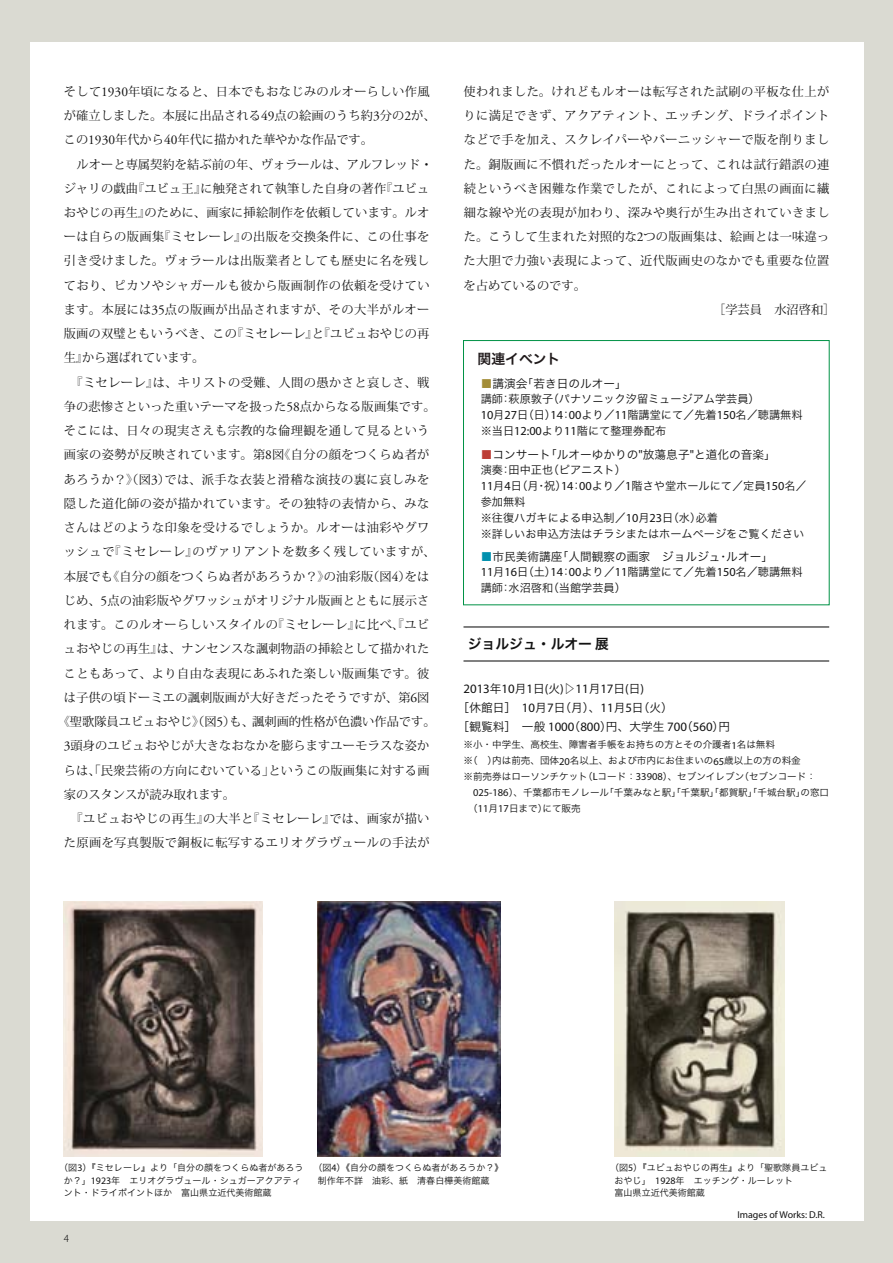
<style>
.page{position:relative;width:893px;height:1263px;background:#dadad2}
.page>*{position:absolute;margin:0;border:0;box-sizing:border-box;transform-origin:0 0}
.t1{font:13.8px "Hira Kaku Pro N W6";color:#121212}
.t2{font:13.8px "Hira Kaku Pro N W6";color:#1f191a}
.t3{font:12.9px "Myriad Pro";color:#121212}
.t4{font:12.15px "Koz Min Pro";letter-spacing:.035em;color:#121212}
.t5{font:12.15px "Koz Min Pro";letter-spacing:.015em;color:#121212}
.t6{font:12.15px/24.3px "Koz Min Pro";letter-spacing:.01em;color:#121212}
.t7{font:12.15px "Koz Min Pro";color:#121212}
.t8{font:12.15px "Koz Min Pro";letter-spacing:.005em;color:#121212}
.t9{font:11.7px/19.2px "Hira Kaku Pro N W3";color:#121212}
.t10{font:11.1px/15.9px "Hira Kaku Pro N W3";color:#121212}
.t11{font:9.9px "Myriad Pro";color:#121212}
.t12{font:9.6px "Hira Kaku Pro N W3";color:#121212}
.t13{font:300 9.6px "Koz Go Pro";color:#121212}
.t14{font:9px/12.8px "Hira Kaku Pro N W3";color:#121212}
.s1{font-family:"Adobe Garamond Pro";font-size:13.5px}
.s2{color:#a38d37}
.s3{font-family:"Myriad Pro";font-size:12.3px}
.s4{color:#bd3d35}
.s5{font-family:"Myriad Pro";font-size:12.9px}
.s6{color:#0090ae}
.s7{font-family:"Hira Kaku Pro N W3";font-size:11.7px}
.s8{font-family:"Myriad Pro";font-size:10.5px}
.s9{font-family:"Myriad Pro";font-size:9.9px}
</style>
<div class="page">
<div style="left:30px;top:43px;width:833px;height:1178px;background:#fff"></div>
<div style="left:463px;top:340px;width:366px;height:265px;border:1px solid #009246"></div>
<img style="left:64px;top:901px;width:199px;height:255px">
<img style="left:318px;top:901px;width:182px;height:255px">
<img style="left:615px;top:901px;width:169px;height:255px">
<hr style="left:463px;top:660px;width:366px;height:1px;background:#121212">
<hr style="left:463px;top:626px;width:366px;height:1px;background:#121212">
<p class="t6" style="left:64px;top:79px;width:373px">そして<span class="s1">1930</span>年頃になると、日本でもおなじみのルオーらしい作風が確立しました。本展に出品される<span class="s1">49</span>点の絵画のうち約<span class="s1">3</span>分の<span class="s1">2</span>が、この<span class="s1">1930</span>年代から<span class="s1">40</span>年代に描かれた華やかな作品です。</p>
<p class="t8" style="left:77px;top:155px;width:358px">ルオーと専属契約を結ぶ前の年、ヴォラールは、アルフレッド・</p>
<p class="t5" style="left:64px;top:180px;width:367px">ジャリの戯曲『ユビュ王』に触発されて執筆した自身の著作『ユビュ</p>
<p class="t5" style="left:64px;top:204px;width:367px">おやじの再生』のために、画家に挿絵制作を依頼しています。ルオ</p>
<p class="t4" style="left:64px;top:228px;width:367px">ーは自らの版画集『ミセレーレ』の出版を交換条件に、この仕事を</p>
<p class="t4" style="left:64px;top:252px;width:367px">引き受けました。ヴォラールは出版業者としても歴史に名を残し</p>
<p class="t4" style="left:64px;top:277px;width:367px">ており、ピカソやシャガールも彼から版画制作の依頼を受けてい</p>
<p class="t4" style="left:64px;top:301px;width:367px">ます。本展には<span class="s1">35</span>点の版画が出品されますが、その大半がルオー</p>
<p class="t5" style="left:64px;top:325px;width:367px">版画の双璧ともいうべき、この『ミセレーレ』と『ユビュおやじの再</p>
<p class="t7" style="left:64px;top:349px;width:142px">生』から選ばれています。</p>
<p class="t4" style="left:70px;top:374px;width:361px">『ミセレーレ』は、キリストの受難、人間の愚かさと哀しさ、戦</p>
<p class="t6" style="left:64px;top:394px;width:373px">争の悲惨さといった重いテーマを扱った<span class="s1">58</span>点からなる版画集です。</p>
<p class="t4" style="left:64px;top:422px;width:367px">そこには、日々の現実さえも宗教的な倫理観を通して見るという</p>
<p class="t4" style="left:64px;top:446px;width:367px">画家の姿勢が反映されています。第<span class="s1">8</span>図《自分の顔をつくらぬ者が</p>
<p class="t4" style="left:64px;top:471px;width:367px">あろうか？》（図<span class="s1">3</span>）では、派手な衣装と滑稽な演技の裏に哀しみを</p>
<p class="t4" style="left:64px;top:495px;width:367px">隠した道化師の姿が描かれています。その独特の表情から、みな</p>
<p class="t4" style="left:64px;top:519px;width:367px">さんはどのような印象を受けるでしょうか。ルオーは油彩やグワ</p>
<p class="t4" style="left:64px;top:543px;width:373px">ッシュで『ミセレーレ』のヴァリアントを数多く残していますが、</p>
<p class="t5" style="left:64px;top:567px;width:367px">本展でも《自分の顔をつくらぬ者があろうか？》の油彩版（図<span class="s1">4</span>）をは</p>
<p class="t5" style="left:64px;top:592px;width:367px">じめ、<span class="s1">5</span>点の油彩版やグワッシュがオリジナル版画とともに展示さ</p>
<p class="t4" style="left:64px;top:616px;width:367px">れます。このルオーらしいスタイルの『ミセレーレ』に比べ、『ユビ</p>
<p class="t5" style="left:64px;top:640px;width:367px">ュおやじの再生』は、ナンセンスな諷刺物語の挿絵として描かれた</p>
<p class="t4" style="left:64px;top:664px;width:367px">こともあって、より自由な表現にあふれた楽しい版画集です。彼</p>
<p class="t5" style="left:64px;top:689px;width:367px">は子供の頃ドーミエの諷刺版画が大好きだったそうですが、第<span class="s1">6</span>図</p>
<p class="t7" style="left:58px;top:713px;width:379px">《聖歌隊員ユビュおやじ》（図<span class="s1">5</span>）も、諷刺画的性格が色濃い作品です。</p>
<p class="t5" style="left:64px;top:737px;width:367px"><span class="s1">3</span>頭身のユビュおやじが大きなおなかを膨らますユーモラスな姿か</p>
<p class="t5" style="left:64px;top:761px;width:367px">らは、「民衆芸術の方向にむいている」というこの版画集に対する画</p>
<p class="t7" style="left:64px;top:786px;width:173px">家のスタンスが読み取れます。</p>
<p class="t4" style="left:71px;top:810px;width:360px">『ユビュおやじの再生』の大半と『ミセレーレ』では、画家が描い</p>
<p class="t4" style="left:64px;top:834px;width:367px">た原画を写真製版で銅板に転写するエリオグラヴュールの手法が</p>
<p class="t4" style="left:463px;top:83px;width:367px">使われました。けれどもルオーは転写された試刷の平板な仕上が</p>
<p class="t4" style="left:464px;top:107px;width:367px">りに満足できず、アクアティント、エッチング、ドライポイント</p>
<p class="t4" style="left:464px;top:131px;width:367px">などで手を加え、スクレイパーやバーニッシャーで版を削りまし</p>
<p class="t4" style="left:464px;top:155px;width:367px">た。銅版画に不慣れだったルオーにとって、これは試行錯誤の連</p>
<p class="t4" style="left:464px;top:180px;width:367px">続というべき困難な作業でしたが、これによって白黒の画面に繊</p>
<p class="t4" style="left:464px;top:204px;width:367px">細な線や光の表現が加わり、深みや奥行が生み出されていきまし</p>
<p class="t5" style="left:464px;top:228px;width:367px">た。こうして生まれた対照的な<span class="s1">2</span>つの版画集は、絵画とは一味違っ</p>
<p class="t4" style="left:464px;top:252px;width:367px">た大胆で力強い表現によって、近代版画史のなかでも重要な位置</p>
<p class="t7" style="left:464px;top:277px;width:124px">を占めているのです。</p>
<p class="t4" style="left:713px;top:301px;width:124px">［学芸員 水沼啓和］</p>
<p class="t2" style="left:477px;top:346px;width:84px">関連イベント</p>
<p class="t9" style="left:481px;top:373px;width:148px"><span class="s2">■</span>講演会「若き日のルオー」</p>
<p class="t10" style="left:481px;top:390px;width:323px">講師：萩原敦子（パナソニック汐留ミュージアム学芸員）<br><span class="s3">10</span>月<span class="s3">27</span>日（日）<span class="s3">14</span>：<span class="s3">00</span>より／<span class="s3">11</span>階講堂にて／先着<span class="s3">150</span>名／聴講無料※当日<span class="s3">12:00</span>より<span class="s3">11</span>階にて整理券配布</p>
<p class="t9" style="left:481px;top:444px;width:297px"><span class="s4">■</span>コンサート「ルオーゆかりの<span class="s5">"</span>放蕩息子<span class="s5">"</span>と道化の音楽」</p>
<p class="t10" style="left:481px;top:461px;width:327px">演奏：田中正也（ピアニスト）<br><span class="s3">11</span>月<span class="s3">4</span>日（月・祝）<span class="s3">14</span>：<span class="s3">00</span>より／<span class="s3">1</span>階さや堂ホールにて／定員<span class="s3">150</span>名／参加無料<br>※往復ハガキによる申込制／<span class="s3">10</span>月<span class="s3">23</span>日（水）必着<br>※詳しいお申込方法はチラシまたはホームページをご覧ください</p>
<p class="t9" style="left:481px;top:546px;width:294px"><span class="s6">■</span>市民美術講座「人間観察の画家 ジョルジュ・ルオー」</p>
<p class="t10" style="left:481px;top:563px;width:323px"><span class="s3">11</span>月<span class="s3">16</span>日（土）<span class="s3">14</span>：<span class="s3">00</span>より／<span class="s3">11</span>階講堂にて／先着<span class="s3">150</span>名／聴講無料講師：水沼啓和（当館学芸員）</p>
<p class="t1" style="left:468px;top:631px;width:143px">ジョルジュ・ルオー展</p>
<p class="t3" style="left:463px;top:681px;width:182px">2013<span class="s7">年</span>10<span class="s7">月</span>1<span class="s7">日</span>(<span class="s7">火</span>)<span class="s7">▷</span>11<span class="s7">月</span>17<span class="s7">日</span>(<span class="s7">日</span>)</p>
<p class="t9" style="left:458px;top:697px;width:274px">［休館日］ <span class="s5">10</span>月<span class="s5">7</span>日（月）、<span class="s5">11</span>月<span class="s5">5</span>日（火）<br>［観覧料］一般 <span class="s5">1000</span>（<span class="s5">800</span>）円、大学生 <span class="s5">700</span>（<span class="s5">560</span>）円</p>
<p class="t12" style="left:463px;top:736px;width:313px">※小・中学生、高校生、障害者手帳をお持ちの方とその介護者<span class="s8">1</span>名は無料</p>
<p class="t12" style="left:463px;top:752px;width:339px">※（ ）内は前売、団体<span class="s8">20</span>名以上、および市内にお住まいの<span class="s8">65</span>歳以上の方の料金</p>
<p class="t12" style="left:463px;top:768px;width:354px">※前売券はローソンチケット（<span class="s8">L</span>コード：<span class="s8">33908</span>）、セブンイレブン（セブンコード：</p>
<p class="t12" style="left:473px;top:784px;width:358px"><span class="s8">025-186</span>）、千葉都市モノレール「千葉みなと駅」「千葉駅」「都賀駅」「千城台駅」の窓口</p>
<p class="t12" style="left:468px;top:800px;width:114px">（<span class="s8">11</span>月<span class="s8">17</span>日まで）にて販売</p>
<p class="t14" style="left:64px;top:1160px;width:241px;text-indent:-5px">（図<span class="s9">3</span>）『ミセレーレ』より「自分の顔をつくらぬ者があろうか？」<span class="s9">1923</span>年 エリオグラヴュール・シュガーアクアティント・ドライポイントほか 富山県立近代美術館蔵</p>
<p class="t14" style="left:615px;top:1160px;width:214px;text-indent:-5px">（図<span class="s9">5</span>）『ユビュおやじの再生』より「聖歌隊員ユビュおやじ」 <span class="s9">1928</span>年 エッチング・ルーレット<br>富山県立近代美術館蔵</p>
<p class="t11" style="left:737px;top:1208px;width:89px">Images of Works: D.R.</p>
<p class="t13" style="left:64px;top:1232px;width:7px">4</p>
<p class="t14" style="left:318px;top:1160px;width:187px;text-indent:-5px">（図<span class="s9">4</span>）《自分の顔をつくらぬ者があろうか？》制作年不詳 油彩、紙 清春白樺美術館蔵</p>
</div>
